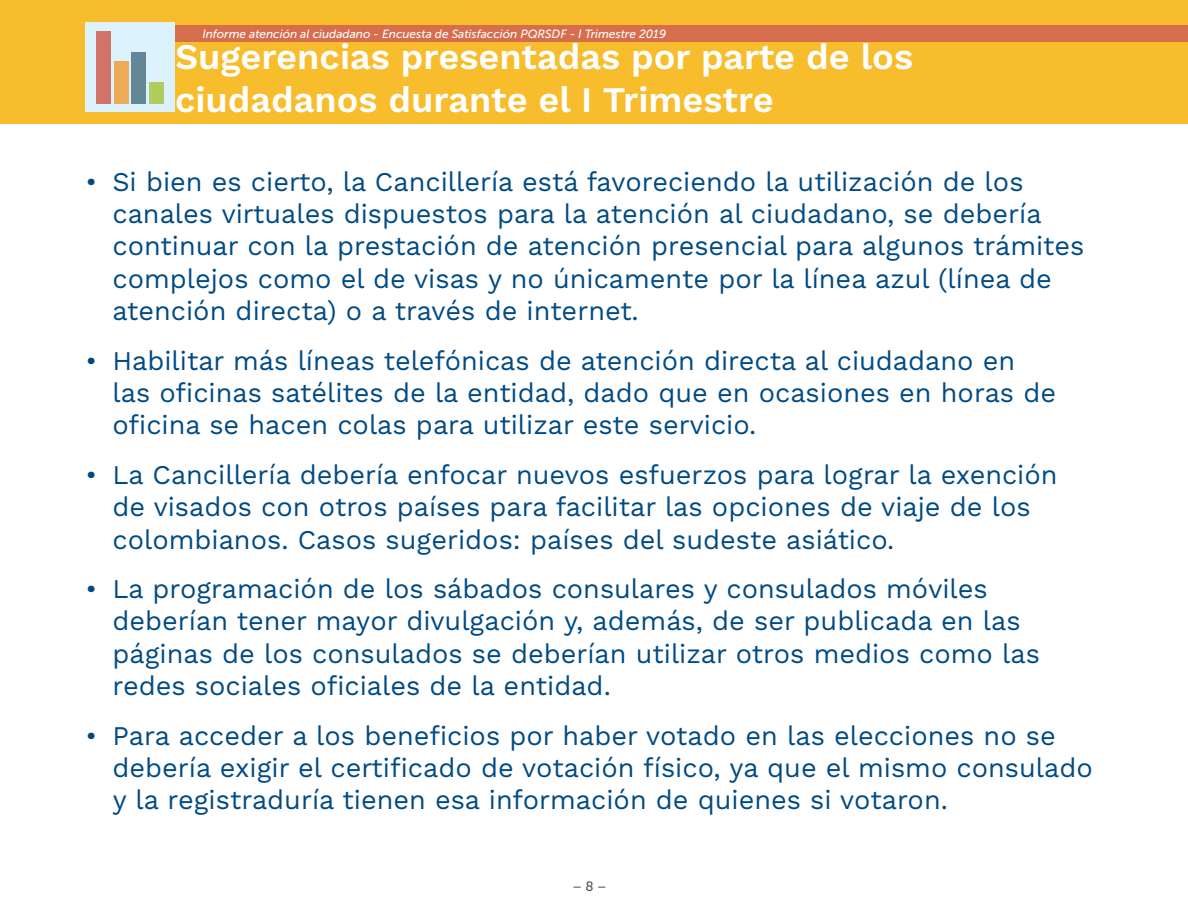
<style>
.page{position:relative;width:1188px;height:918px;background:#fff}
.page>*{position:absolute;margin:0;border:0;box-sizing:border-box;transform-origin:0 0}
.t1{font:600 36px/43.2px "Work Sans";color:#fff}
.t2{font:27px/32.4px "Work Sans";color:#004a84}
.t3{font:13.5px "Museo Sans 500";color:#57585a}
.t4{font:italic 11.85px "Museo Sans 500";color:#fff}
</style>
<div class="page">
<div style="left:0;top:0;width:1188px;height:123px;background:#f7bd2d"></div>
<div style="left:93px;top:25px;width:1095px;height:16px;background:#d66e4e"></div>
<div style="left:85px;top:22px;width:90px;height:89px;background:#dcf2fc"></div>
<div style="left:96px;top:32px;width:15px;height:72px;background:#d17369"></div>
<div style="left:114px;top:61px;width:15px;height:43px;background:#ebab57"></div>
<div style="left:131px;top:52px;width:15px;height:52px;background:#638796"></div>
<div style="left:149px;top:83px;width:15px;height:21px;background:#b0cc5e"></div>
<p class="t4" style="left:202px;top:27px;width:465px">Informe atención al ciudadano - Encuesta de Satisfacción PQRSDF - I Trimestre 2019</p>
<p class="t1" style="left:175px;top:37px;width:740px">Sugerencias presentadas por parte de los ciudadanos durante el I Trimestre</p>
<p class="t2" style="left:112px;top:166px;width:974px;text-indent:-27px">• Si bien es cierto, la Cancillería está favoreciendo la utilización de los canales virtuales dispuestos para la atención al ciudadano, se debería continuar con la prestación de atención presencial para algunos trámites complejos como el de visas y no únicamente por la línea azul (línea de atención directa) o a través de internet.</p>
<p class="t2" style="left:112px;top:345px;width:945px;text-indent:-27px">• Habilitar más líneas telefónicas de atención directa al ciudadano en las oficinas satélites de la entidad, dado que en ocasiones en horas de oficina se hacen colas para utilizar este servicio.</p>
<p class="t2" style="left:112px;top:460px;width:947px;text-indent:-27px">• La Cancillería debería enfocar nuevos esfuerzos para lograr la exención de visados con otros países para facilitar las opciones de viaje de los colombianos. Casos sugeridos: países del sudeste asiático.</p>
<p class="t2" style="left:112px;top:574px;width:929px;text-indent:-27px">• La programación de los sábados consulares y consulados móviles deberían tener mayor divulgación y, además, de ser publicada en las páginas de los consulados se deberían utilizar otros medios como las redes sociales oficiales de la entidad.</p>
<p class="t2" style="left:112px;top:720px;width:982px;text-indent:-27px">• Para acceder a los beneficios por haber votado en las elecciones no se debería exigir el certificado de votación físico, ya que el mismo consulado y la registraduría tienen esa información de quienes si votaron.</p>
<p class="t3" style="left:572px;top:879px;width:36px">– 8 –</p>
</div>
